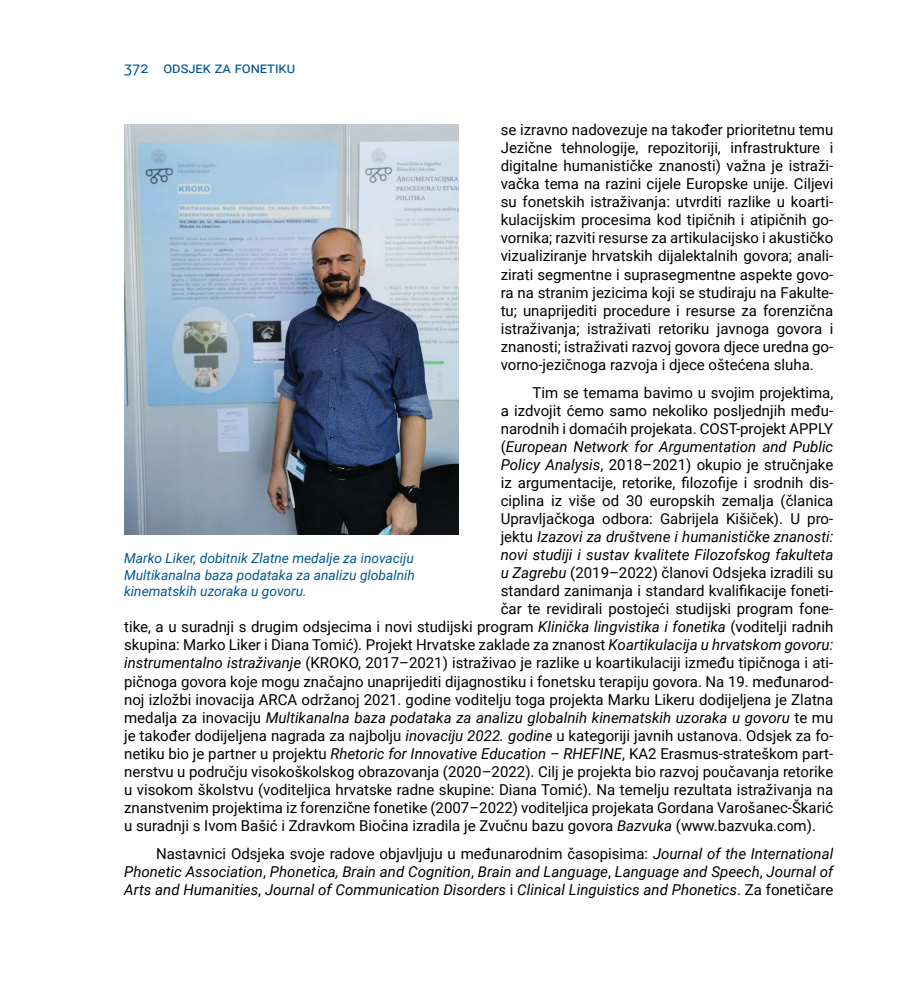
<style>
.page{position:relative;width:922px;height:993px;background:#fff}
.page>*{position:absolute;margin:0;border:0;box-sizing:border-box;transform-origin:0 0}
.t1{font:15px/18px "Roboto";color:#000;text-align:justify}
.t2{font:italic 15px/18px "Roboto";color:#000;text-align:justify}
.t3{font:15px "Roboto";color:#005793}
.t4{font:italic 13.75px/16.5px "Roboto";color:#005793;text-align:justify}
.s1{font-style:normal}
.s2{font-style:italic}
</style>
<div class="page">
<img style="left:124px;top:124px;width:334px;height:410px">
<p class="t3" style="left:124px;top:57px;width:172px">372 odsjek za fonetiku</p>
<p class="t1" style="left:500px;top:120px;width:334px">se izravno nadovezuje na također prioritetnu temu Jezične tehnologije, repozitoriji, infrastrukture i digitalne humanističke znanosti) važna je istraži&shy;vačka tema na razini cijele Europske unije. Ciljevi su fonetskih istraživanja: utvrditi razlike u koarti&shy;kulacijskim procesima kod tipičnih i atipičnih go&shy;vornika; razviti resurse za artikulacijsko i akustičko vizualiziranje hrvatskih dijalektalnih govora; anali&shy;zirati segmentne i suprasegmentne aspekte govo&shy;ra na stranim jezicima koji se studiraju na Fakulte&shy;tu; unaprijediti procedure i resurse za forenzična istraživanja; istraživati retoriku javnoga govora i znanosti; istraživati razvoj govora djece uredna go&shy;vorno-jezičnoga razvoja i djece oštećena sluha.</p>
<p class="t1" style="left:532px;top:383px;width:302px">Tim se temama bavimo u svojim projektima,</p>
<p class="t1" style="left:500px;top:401px;width:334px">a izdvojit ćemo samo nekoliko posljednjih među-</p>
<p class="t1" style="left:500px;top:419px;width:334px">narodnih i domaćih projekata. COST-projekt APPLY</p>
<p class="t2" style="left:500px;top:437px;width:334px"><span class="s1">(</span>European Network for Argumentation and Public</p>
<p class="t1" style="left:500px;top:455px;width:334px"><span class="s2">Policy Analysis</span>, 2018–2021) okupio je stručnjake</p>
<p class="t1" style="left:500px;top:473px;width:334px">iz argumentacije, retorike, filozofije i srodnih dis-</p>
<p class="t1" style="left:500px;top:491px;width:334px">ciplina iz više od 30 europskih zemalja (članica</p>
<p class="t1" style="left:500px;top:509px;width:334px">Upravljačkoga odbora: Gabrijela Kišiček). U pro-</p>
<p class="t2" style="left:500px;top:527px;width:334px"><span class="s1">jektu</span> Izazovi za društvene i humanističke znanosti:</p>
<p class="t2" style="left:500px;top:545px;width:334px">novi studiji i sustav kvalitete Filozofskog fakulteta</p>
<p class="t1" style="left:500px;top:563px;width:334px"><span class="s2">u Zagrebu</span> (2019–2022) članovi Odsjeka izradili su</p>
<p class="t1" style="left:500px;top:581px;width:334px">standard zanimanja i standard kvalifikacije foneti-</p>
<p class="t1" style="left:500px;top:599px;width:334px">čar te revidirali postojeći studijski program fone-</p>
<p class="t1" style="left:124px;top:617px;width:710px">tike, a u suradnji s drugim odsjecima i novi studijski program <span class="s2">Klinička lingvistika i fonetika</span> (voditelji radnih</p>
<p class="t1" style="left:124px;top:635px;width:710px">skupina: Marko Liker i Diana Tomić)<span class="s2">.</span> Projekt Hrvatske zaklade za znanost <span class="s2">Koartikulacija u hrvatskom govoru:</span></p>
<p class="t1" style="left:124px;top:653px;width:710px"><span class="s2">instrumentalno istraživanje</span> (KROKO, 2017–2021) istraživao je razlike u koartikulaciji između tipičnoga i ati-</p>
<p class="t1" style="left:124px;top:671px;width:710px">pičnoga govora koje mogu značajno unaprijediti dijagnostiku i fonetsku terapiju govora. Na 19. međunarod-</p>
<p class="t1" style="left:124px;top:689px;width:710px">noj izložbi inovacija ARCA održanoj 2021. godine voditelju toga projekta Marku Likeru dodijeljena je Zlatna</p>
<p class="t2" style="left:124px;top:707px;width:710px"><span class="s1">medalja za inovaciju</span> Multikanalna baza podataka za analizu globalnih kinematskih uzoraka u govoru <span class="s1">te mu</span></p>
<p class="t1" style="left:124px;top:725px;width:710px">je također dodijeljena nagrada za najbolju <span class="s2">inovaciju 2022. godine</span> u kategoriji javnih ustanova. Odsjek za fo-</p>
<p class="t1" style="left:124px;top:743px;width:710px">netiku bio je partner u projektu <span class="s2">Rhetoric for Innovative Education – RHEFINE</span>, KA2 Erasmus-strateškom part-</p>
<p class="t1" style="left:124px;top:761px;width:710px">nerstvu u području visokoškolskog obrazovanja (2020–2022). Cilj je projekta bio razvoj poučavanja retorike</p>
<p class="t1" style="left:124px;top:779px;width:710px">u visokom školstvu (voditeljica hrvatske radne skupine: Diana Tomić). Na temelju rezultata istraživanja na</p>
<p class="t1" style="left:124px;top:797px;width:710px">znanstvenim projektima iz forenzične fonetike (2007–2022) voditeljica projekata Gordana Varošanec-Škarić</p>
<p class="t1" style="left:124px;top:815px;width:693px">u suradnji s Ivom Bašić i Zdravkom Biočina izradila je Zvučnu bazu govora <span class="s2">Bazvuka</span> (www.bazvuka.com).</p>
<p class="t2" style="left:124px;top:844px;width:710px;text-indent:32px"><span class="s1">Nastavnici Odsjeka svoje radove objavljuju u međunarodnim časopisima:</span> Journal of the International Phonetic Association<span class="s1">,</span> Phonetica, Brain and Cognition<span class="s1">,</span> Brain and Language<span class="s1">,</span> Language and Speech<span class="s1">,</span> Journal of Arts and Humanities<span class="s1">,</span> Journal of Communication Disorders <span class="s1">i</span> Clinical Linguistics and Phonetics<span class="s1">. Za fonetičare</span></p>
<p class="t4" style="left:124px;top:549px;width:292px">Marko Liker, dobitnik Zlatne medalje za inovaciju Multikanalna baza podataka za analizu globalnih kinematskih uzoraka u govoru.</p>
</div>
